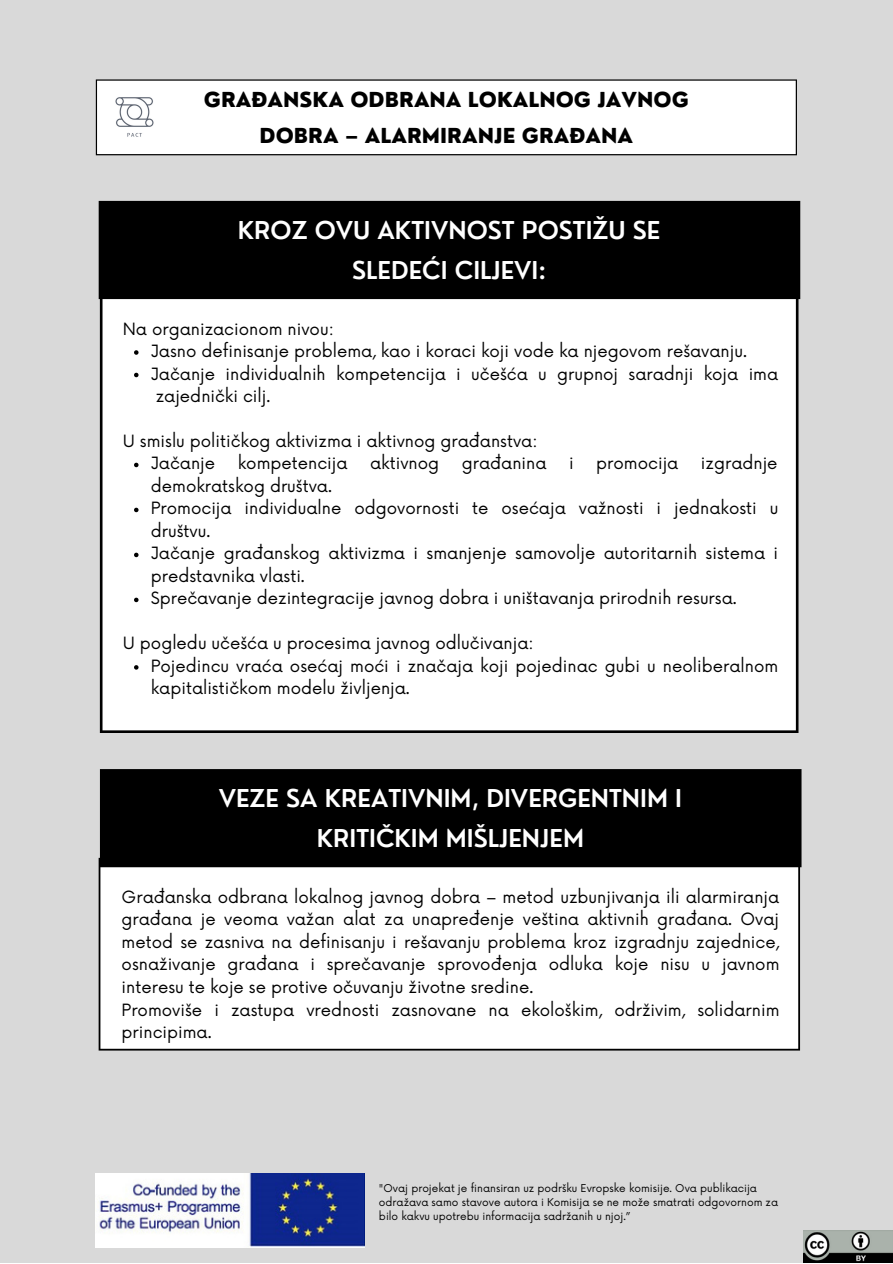
<style>
.page{position:relative;width:893px;height:1264px;background:#fff}
.page>*{position:absolute;margin:0;border:0;box-sizing:border-box;transform-origin:0 0}
.t1{font:600 24px/40.5px "Nourd";color:#fff;text-align:center}
.t2{font:800 20.1px/36px "Nourd";color:#000;text-align:center}
.t3{font:16.5px/22.5px "Now";color:#000}
.t4{font:10.5px/14px "Now";color:#000}
</style>
<div class="page">
<div style="left:0;top:0;width:892px;height:1262px;background:#d9d9d9"></div>
<div style="left:99px;top:858px;width:700px;height:191px;background:#fff"></div>
<hr style="left:99px;top:859px;width:1px;height:189px;background:#000">
<hr style="left:798px;top:859px;width:2px;height:189px;background:#000">
<hr style="left:100px;top:1048px;width:698px;height:2px;background:#000">
<div style="left:96px;top:80px;width:700px;height:75px;background:#fff"></div>
<hr style="left:96px;top:81px;width:1px;height:73px;background:#000">
<hr style="left:795px;top:81px;width:1px;height:73px;background:#000">
<hr style="left:97px;top:154px;width:698px;height:1px;background:#000">
<hr style="left:97px;top:79px;width:698px;height:2px;background:#000">
<img style="left:115px;top:97px;width:39px;height:40px">
<img style="left:96px;top:1173px;width:268px;height:74px">
<div style="left:101px;top:288px;width:696px;height:443px;background:#fff"></div>
<hr style="left:100px;top:289px;width:2px;height:441px;background:#000">
<hr style="left:795px;top:289px;width:3px;height:441px;background:#000">
<hr style="left:102px;top:730px;width:693px;height:3px;background:#000">
<svg style="left:134px;top:350px;width:4px;height:5px"></svg>
<svg style="left:134px;top:373px;width:4px;height:4px"></svg>
<svg style="left:134px;top:462px;width:4px;height:5px"></svg>
<svg style="left:134px;top:507px;width:4px;height:5px"></svg>
<svg style="left:134px;top:552px;width:4px;height:5px"></svg>
<svg style="left:134px;top:597px;width:4px;height:5px"></svg>
<svg style="left:134px;top:665px;width:4px;height:4px"></svg>
<div style="left:100px;top:202px;width:698px;height:95px;background:#000"></div>
<hr style="left:99px;top:204px;width:3px;height:92px;background:#000">
<hr style="left:797px;top:204px;width:3px;height:92px;background:#000">
<hr style="left:102px;top:296px;width:695px;height:3px;background:#000">
<hr style="left:102px;top:201px;width:695px;height:3px;background:#000">
<div style="left:101px;top:770px;width:698px;height:95px;background:#000"></div>
<hr style="left:100px;top:772px;width:3px;height:92px;background:#000">
<hr style="left:798px;top:772px;width:3px;height:92px;background:#000">
<hr style="left:103px;top:864px;width:695px;height:3px;background:#000">
<hr style="left:103px;top:769px;width:695px;height:3px;background:#000">
<img style="left:803px;top:1230px;width:89px;height:32px">
<p class="t2" style="left:204px;top:82px;width:486px">GRAĐANSKA ODBRANA LOKALNOG JAVNOG<br>DOBRA – ALARMIRANJE GRAĐANA</p>
<h1 class="t1" style="left:238px;top:209px;width:424px">KROZ OVU AKTIVNOST POSTIŽU SE<br>SLEDEĆI CILJEVI:</h1>
<p class="t3" style="left:123px;top:318px;width:212px">Na organizacionom nivou:</p>
<p class="t3" style="left:151px;top:340px;width:597px">Jasno definisanje problema, kao i koraci koji vode ka njegovom rešavanju.</p>
<p class="t3" style="left:151px;top:363px;width:629px">Jačanje individualnih kompetencija i učešća u grupnoj saradnji koja ima</p>
<p class="t3" style="left:156px;top:385px;width:116px">zajednički cilj.</p>
<p class="t3" style="left:123px;top:430px;width:416px">U smislu političkog aktivizma i aktivnog građanstva:</p>
<p class="t3" style="left:151px;top:453px;width:66px">Jačanje</p>
<p class="t3" style="left:238px;top:453px;width:111px">kompetencija</p>
<p class="t3" style="left:370px;top:453px;width:71px">aktivnog</p>
<p class="t3" style="left:462px;top:453px;width:86px">građanina</p>
<p class="t3" style="left:569px;top:453px;width:6px">i</p>
<p class="t3" style="left:596px;top:453px;width:84px">promocija</p>
<p class="t3" style="left:701px;top:453px;width:78px">izgradnje</p>
<p class="t3" style="left:151px;top:475px;width:629px">demokratskog društva.<br>Promocija individualne odgovornosti te osećaja važnosti i jednakosti u društvu.<br>Jačanje građanskog aktivizma i smanjenje samovolje autoritarnih sistema i predstavnika vlasti.<br>Sprečavanje dezintegracije javnog dobra i uništavanja prirodnih resursa.</p>
<p class="t3" style="left:123px;top:633px;width:412px">U pogledu učešća u procesima javnog odlučivanja:</p>
<p class="t3" style="left:151px;top:655px;width:629px">Pojedincu vraća osećaj moći i značaja koji pojedinac gubi u neoliberalnom kapitalističkom modelu življenja.</p>
<h1 class="t1" style="left:219px;top:777px;width:465px">VEZE SA KREATIVNIM, DIVERGENTNIM I<br>KRITIČKIM MIŠLJENJEM</h1>
<p class="t3" style="left:122px;top:886px;width:659px">Građanska odbrana lokalnog javnog dobra – metod uzbunjivanja ili alarmiranja građana je veoma važan alat za unapređenje veština aktivnih građana. Ovaj metod se zasniva na definisanju i rešavanju problema kroz izgradnju zajednice, osnaživanje građana i sprečavanje sprovođenja odluka koje nisu u javnom interesu te koje se protive očuvanju životne sredine.<br>Promoviše i zastupa vrednosti zasnovane na ekološkim, održivim, solidarnim principima.</p>
<p class="t4" style="left:379px;top:1182px;width:400px">"Ovaj projekat je finansiran uz podršku Evropske komisije. Ova publikacija odražava samo stavove autora i Komisija se ne može smatrati odgovornom za bilo kakvu upotrebu informacija sadržanih u njoj.”</p>
</div>
